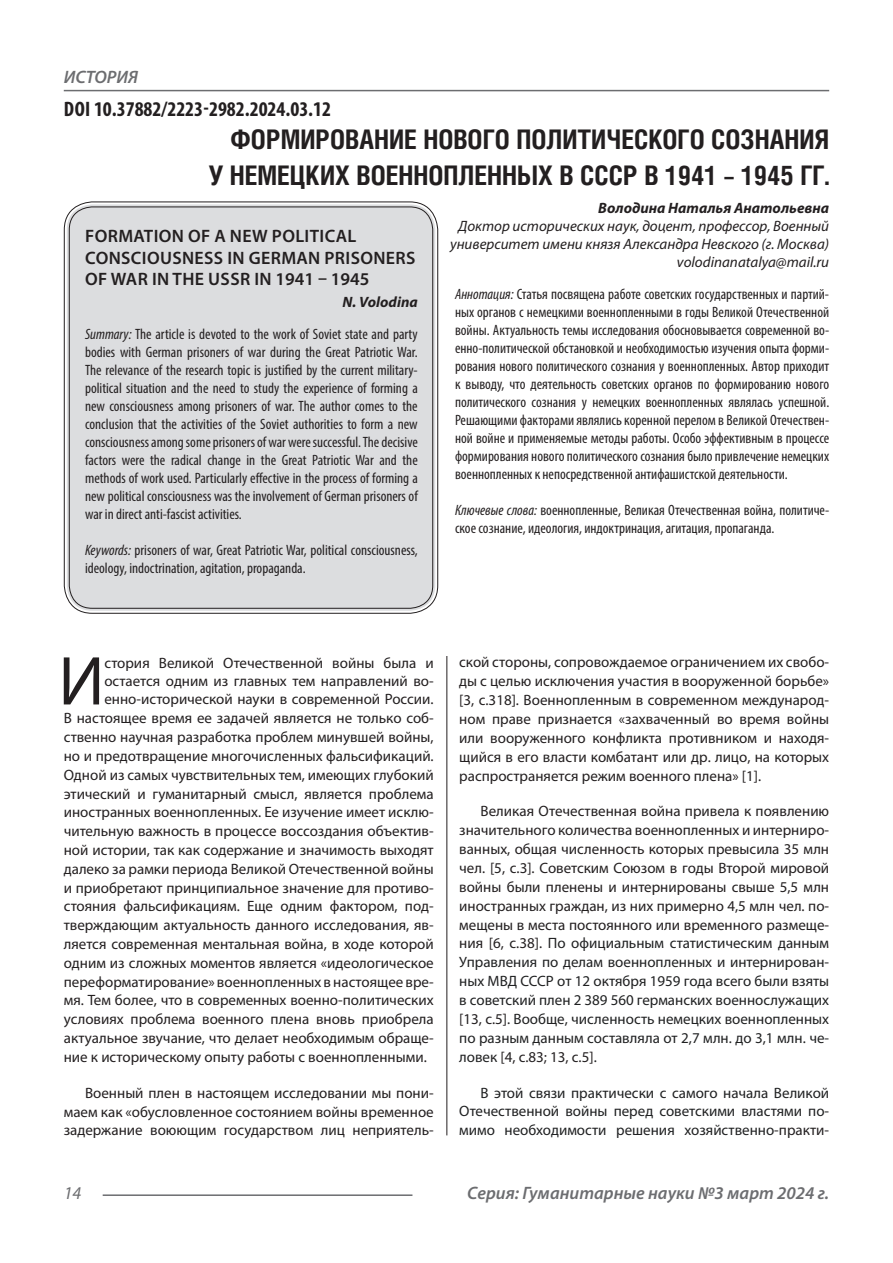
<style>
.page{position:relative;width:893px;height:1263px;background:#fff}
.page>*{position:absolute;margin:0;border:0;box-sizing:border-box;transform-origin:0 0}
.Статья_текст_первый{font:69.75px "Myriad Pro";color:#231f20}
.Статья_название{font:700 27px "Helios Cond C";color:#231f20}
.ДОИ{font:700 condensed 21px "Myriad Pro";color:#231f20}
.Статья_название_англ{font:600 18px/21.6px "Myriad Pro";letter-spacing:.02em;color:#231f20}
.t1{font:italic 600 18px "Myriad Pro";color:#6c6d70}
.t2{font:italic 18px "Myriad Pro";color:#6c6d70}
.Статья_текст{font:15px/18.9px "Myriad Pro";color:#231f20;text-align:justify}
.Статья_текст_первый-2{font:15px "Myriad Pro";color:#231f20}
.Статья_аннотация_тек{font:condensed 15px/18px "Myriad Pro";color:#231f20;text-align:justify}
.Статья_аннотация_анг{font:condensed 15px/18px "Myriad Pro";color:#231f20;text-align:justify}
.Статья_текст-2{font:15px/18.9px "Myriad Pro";color:#202122;text-align:justify}
.Статья_автор_инфо{font:italic 15px/18px "Myriad Pro";color:#231f20;text-align:center}
.Статья_автор_инфо-2{font:italic 700 15px "Myriad Pro";color:#231f20}
.Статья_автор_англ{font:italic 700 15px "Myriad Pro";color:#231f20}
.s1{font-style:italic}
.s2{color:#202122}
.s3{color:#231f20}
</style>
<div class="page">
<hr style="left:446px;top:128px;width:1px;height:1007px;background:#231f20">
<hr style="left:103px;top:1194px;width:309px;height:2px;background:#6c6d70">
<hr style="left:64px;top:90px;width:765px;height:1px;background:#6c6d70">
<div style="left:443px;top:128px;width:35px;height:528px;background:#fff"></div>
<div style="left:67px;top:204px;width:368px;height:407px;background:#dcdddf;border-radius:26px"></div>
<p class="t1" style="left:64px;top:66px;width:76px">ИСТОРИЯ</p>
<p class="ДОИ" style="left:64px;top:96px;width:269px">DOI 10.37882/2223-2982.2024.03.12</p>
<p class="Статья_название" style="left:231px;top:124px;width:600px">ФОРМИРОВАНИЕ НОВОГО ПОЛИТИЧЕСКОГО СОЗНАНИЯ</p>
<p class="Статья_название" style="left:209px;top:160px;width:622px">У НЕМЕЦКИХ ВОЕННОПЛЕННЫХ В СССР В 1941 – 1945 ГГ.</p>
<p class="Статья_автор_инфо-2" style="left:598px;top:198px;width:232px">Володина Наталья Анатольевна</p>
<p class="Статья_автор_инфо" style="left:450px;top:216px;width:381px">Доктор исторических наук, доцент, профессор, Военный университет имени князя Александра Невского (г. Москва)</p>
<p class="Статья_автор_инфо" style="left:677px;top:252px;width:154px">volodinanatalya@mail.ru</p>
<p class="Статья_аннотация_тек" style="left:455px;top:285px;width:376px"><span class="s1">Аннотация:</span> Статья посвящена работе советских государственных и партий&shy;ных органов с немецкими военнопленными в годы Великой Отечественной войны. Актуальность темы исследования обосновывается современной во&shy;енно-политической обстановкой и необходимостью изучения опыта форми&shy;рования нового политического сознания у военнопленных. Автор приходит к выводу, что деятельность советских органов по формированию нового политического сознания у немецких военнопленных являлась успешной.<br>Решающими факторами являлись коренной перелом в Великой Отечествен&shy;ной войне и применяемые методы работы. Особо эффективным в процессе формирования нового политического сознания было привлечение немецких военнопленных к непосредственной антифашистской деятельности.</p>
<p class="Статья_аннотация_тек" style="left:455px;top:501px;width:376px"><span class="s1">Ключевые слова:</span> военнопленные, Великая Отечественная война, политиче&shy;ское сознание, идеология, индоктринация, агитация, пропаганда.</p>
<p class="Статья_название_англ" style="left:85px;top:225px;width:332px">FORMATION OF A NEW POLITICAL<br>CONSCIOUSNESS IN GERMAN PRISONERS<br>OF WAR IN THE USSR IN 1941 – 1945</p>
<p class="Статья_автор_англ" style="left:343px;top:292px;width:77px">N. Volodina</p>
<p class="Статья_аннотация_анг" style="left:85px;top:325px;width:334px"><span class="s1">Summary:</span> The article is devoted to the work of Soviet state and party bodies with German prisoners of war during the Great Patriotic War.<br>The relevance of the research topic is justified by the current military&shy;political situation and the need to study the experience of forming a new consciousness among prisoners of war. The author comes to the conclusion that the activities of the Soviet authorities to form a new consciousness among some prisoners of war were successful. The decisive factors were the radical change in the Great Patriotic War and the methods of work used. Particularly effective in the process of forming a new political consciousness was the involvement of German prisoners of war in direct anti-fascist activities.</p>
<p class="Статья_аннотация_анг" style="left:85px;top:541px;width:334px"><span class="s1">Keywords:</span> prisoners of war, Great Patriotic War, political consciousness, ideology, indoctrination, agitation, propaganda.</p>
<p class="Статья_текст_первый" style="left:58px;top:638px;width:47px">И</p>
<p class="Статья_текст_первый-2" style="left:104px;top:653px;width:331px">стория Великой Отечественной войны была и</p>
<p class="Статья_текст_первый-2" style="left:104px;top:672px;width:331px">остается одним из главных тем направлений во-</p>
<p class="Статья_текст_первый-2" style="left:104px;top:690px;width:331px">енно-исторической науки в современной России.</p>
<p class="Статья_текст_первый-2" style="left:64px;top:709px;width:371px">В настоящее время ее задачей является не только соб-</p>
<p class="Статья_текст_первый-2" style="left:64px;top:728px;width:371px">ственно научная разработка проблем минувшей войны,</p>
<p class="Статья_текст_первый-2" style="left:64px;top:747px;width:371px">но и предотвращение многочисленных фальсификаций.</p>
<p class="Статья_текст_первый-2" style="left:64px;top:765px;width:371px">Одной из самых чувствительных тем, имеющих глубокий</p>
<p class="Статья_текст_первый-2" style="left:64px;top:784px;width:371px">этический и гуманитарный смысл, является проблема</p>
<p class="Статья_текст_первый-2" style="left:64px;top:803px;width:371px">иностранных военнопленных. Ее изучение имеет исклю-</p>
<p class="Статья_текст_первый-2" style="left:64px;top:822px;width:371px">чительную важность в процессе воссоздания объектив-</p>
<p class="Статья_текст_первый-2" style="left:64px;top:841px;width:371px">ной истории, так как содержание и значимость выходят</p>
<p class="Статья_текст_первый-2" style="left:64px;top:859px;width:371px">далеко за рамки периода Великой Отечественной войны</p>
<p class="Статья_текст_первый-2" style="left:64px;top:878px;width:371px">и приобретают принципиальное значение для противо-</p>
<p class="Статья_текст_первый-2" style="left:64px;top:897px;width:371px">стояния фальсификациям. Еще одним фактором, под-</p>
<p class="Статья_текст_первый-2" style="left:64px;top:916px;width:371px">тверждающим актуальность данного исследования, яв-</p>
<p class="Статья_текст_первый-2" style="left:64px;top:935px;width:371px">ляется современная ментальная война, в ходе которой</p>
<p class="Статья_текст_первый-2" style="left:64px;top:953px;width:371px">одним из сложных моментов является «идеологическое</p>
<p class="Статья_текст_первый-2" style="left:64px;top:972px;width:371px">переформатирование» военнопленных в настоящее вре-</p>
<p class="Статья_текст_первый-2" style="left:64px;top:991px;width:371px">мя. Тем более, что в современных военно-политических</p>
<p class="Статья_текст_первый-2" style="left:64px;top:1010px;width:371px">условиях проблема военного плена вновь приобрела</p>
<p class="Статья_текст_первый-2" style="left:64px;top:1029px;width:371px">актуальное звучание, что делает необходимым обраще-</p>
<p class="Статья_текст_первый-2" style="left:64px;top:1047px;width:364px">ние к историческому опыту работы с военнопленными.</p>
<p class="Статья_текст" style="left:64px;top:1083px;width:371px;text-indent:21px">Военный плен в настоящем исследовании мы пони&shy;маем как «обусловленное состоянием войны временное задержание воюющим государством лиц неприятель-</p>
<p class="Статья_текст" style="left:459px;top:653px;width:371px">ской стороны, сопровождаемое ограничением их свобо&shy;ды с целью исключения участия в вооруженной борьбе» [3, с.318]. Военнопленным в современном международ&shy;ном праве признается «захваченный во время войны или вооруженного конфликта противником и находя&shy;щийся в его власти комбатант или др. лицо, на которых распространяется режим военного плена» [1].</p>
<p class="Статья_текст" style="left:459px;top:802px;width:371px;text-indent:21px">Великая Отечественная война привела к появлению значительного количества военнопленных и интерниро&shy;ванных, общая численность которых превысила 35 млн чел. [5, с.3]. Советским Союзом в годы Второй мировой войны были пленены и интернированы свыше 5,5 млн иностранных граждан, из них примерно 4,5 млн чел. по&shy;мещены в места постоянного или временного размеще&shy;ния [6, с.38]. <span class="s2">По официальным статистическим данным Управления по делам военнопленных и интернирован&shy;ных МВД СССР от 12 октября 1959 года всего были взяты в советский плен 2 389 560 германских военнослужащих </span>[13, с.5]<span class="s2">. Вообще, численность немецких военнопленных по разным данным составляла от 2,7 млн. до 3,1 млн. че&shy;ловек</span> [4, с.83; 13, с.5]<span class="s2">.</span></p>
<p class="Статья_текст-2" style="left:459px;top:1083px;width:371px;text-indent:21px">В этой связи практически с самого начала Великой Отечественной войны перед советскими властями по&shy;мимо необходимости решения хозяйственно<span class="s3">-практи-</span></p>
<p class="t2" style="left:64px;top:1182px;width:19px">14</p>
<p class="t1" style="left:467px;top:1182px;width:363px">Серия: Гуманитарные науки №3 март 2024 г.</p>
</div>
